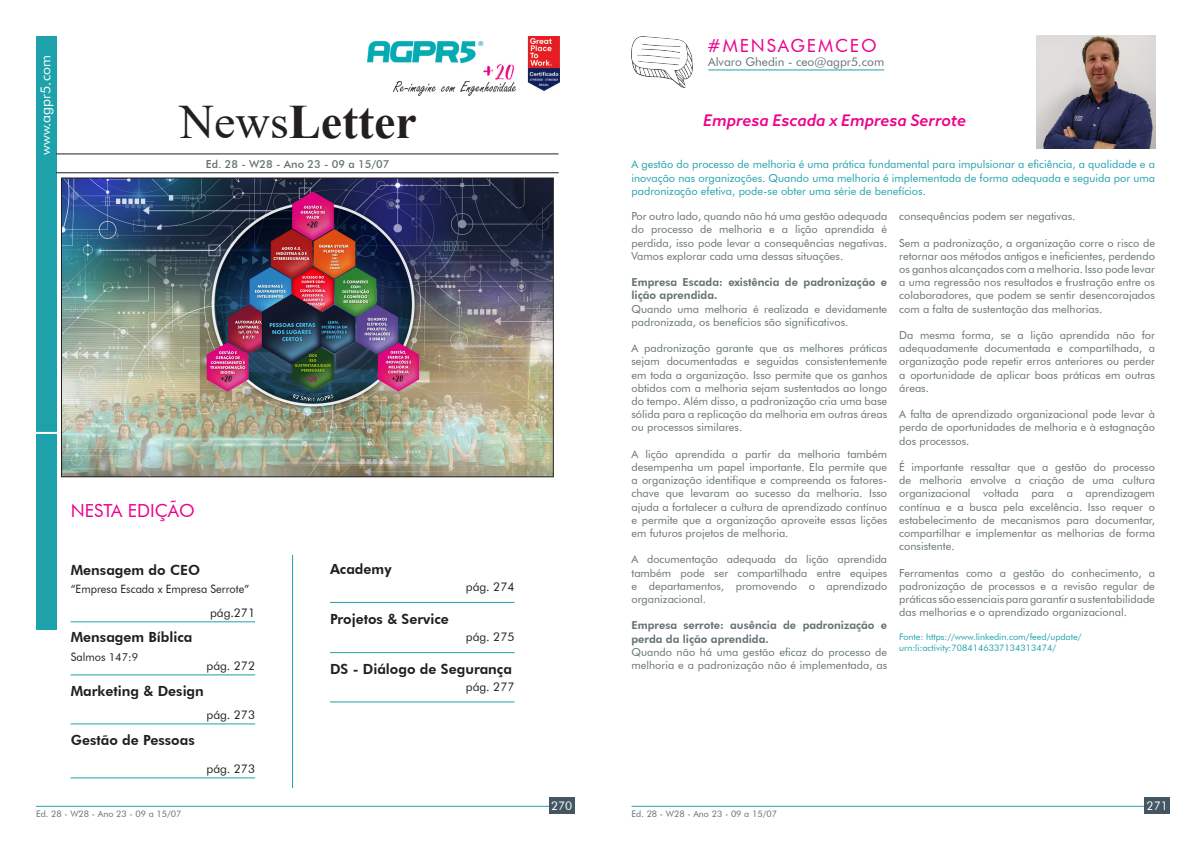
<style>
.page{position:relative;width:1191px;height:842px;background:#fff}
.page>*{position:absolute;margin:0;border:0;box-sizing:border-box;transform-origin:0 0}
.t1{font:700 48px "Times New Roman";color:#231f20}
.t2{font:18px "Futura BT";letter-spacing:.1em;color:#ed028c}
.t3{font:18px "Futura BT";color:#ed028c}
.t4{font:italic 500 16px "Azo Sans";color:#ed028c}
.t5{font:800 14px "Futura BT";color:#231f20}
.t6{font:14px "Futura BT";color:#fff}
.t7{font:12px "Futura BT";color:#231f20}
.t8{font:12px "Futura BT";color:#657173}
.t9{font:12px "Futura BT";color:#fff}
.t10{font:11.6px "Futura BT";color:#231f20;scale:.95 1}
.t11{font:11px/13.2px "Futura BT";color:#657173;text-align:justify}
.t12{font:11px/13.2px "Futura BT";color:#1ea2aa;text-align:justify}
.t13{font:800 11px/13.2px "Futura BT";color:#657173}
.t14{font:500 11px "Futura BT";color:#657173}
.t15{font:9px/10.8px "Futura BT";color:#1ea2aa}
.t16{font:9px "Futura BT";color:#657173}
.s1{font-weight:400}
.s2{font-size:11px}
</style>
<div class="page">
<hr style="left:36px;top:806px;width:523px;height:1px;background:#1ea2aa">
<hr style="left:631px;top:806px;width:524px;height:1px;background:#1ea2aa">
<div style="left:549px;top:798px;width:25px;height:16px;background:#445662"></div>
<div style="left:1144px;top:798px;width:26px;height:16px;background:#445662"></div>
<div style="left:36px;top:36px;width:20px;height:594px;background:#1da2ab"></div>
<img style="left:368px;top:36px;width:191px;height:59px">
<hr style="left:71px;top:621px;width:184px;height:1px;background:#1ea2aa">
<hr style="left:71px;top:674px;width:184px;height:1px;background:#1ea2aa">
<hr style="left:71px;top:723px;width:184px;height:1px;background:#1ea2aa">
<hr style="left:71px;top:777px;width:184px;height:1px;background:#1ea2aa">
<hr style="left:330px;top:602px;width:184px;height:1px;background:#1ea2aa">
<hr style="left:330px;top:701px;width:184px;height:1px;background:#1ea2aa">
<hr style="left:56px;top:153px;width:502px;height:1px;background:#231f20">
<hr style="left:56px;top:172px;width:503px;height:1px;background:#231f20">
<hr style="left:292px;top:555px;width:1px;height:233px;background:#1ea2aa">
<hr style="left:33px;top:432px;width:38px;height:2px;background:#fff">
<img style="left:63px;top:179px;width:489px;height:296px">
<div style="left:61px;top:177px;width:493px;height:300px;border:1px solid #231f20"></div>
<img style="left:201px;top:190px;width:220px;height:220px">
<hr style="left:330px;top:652px;width:184px;height:1px;background:#1ea2aa">
<img style="left:1036px;top:35px;width:119px;height:114px">
<hr style="left:708px;top:69px;width:176px;height:1px;background:#1ea2aa">
<img style="left:631px;top:37px;width:61px;height:51px">
<p class="t6" style="left:37px;top:155px;width:101px;rotate:-90deg">www.agpr5.com</p>
<p class="t1" style="left:179px;top:87px;width:239px"><span class="s1">News</span>Letter</p>
<p class="t14" style="left:206px;top:158px;width:185px">Ed. 28 - W28 - Ano 23 - 09 a 15/07</p>
<p class="t3" style="left:71px;top:500px;width:126px">NESTA EDIÇÃO</p>
<p class="t5" style="left:71px;top:562px;width:131px">Mensagem do CEO</p>
<p class="t10" style="left:71px;top:582px;width:189px">“Empresa Escada x Empresa Serrote”</p>
<p class="t5" style="left:71px;top:628px;width:123px">Mensagem Bíblica</p>
<p class="t10" style="left:71px;top:650px;width:72px">Salmos <span class="s2">147:9</span></p>
<p class="t7" style="left:210px;top:605px;width:47px">pág.271</p>
<p class="t7" style="left:206px;top:658px;width:50px">pág. 272</p>
<p class="t5" style="left:71px;top:682px;width:135px">Marketing &amp; Design</p>
<p class="t5" style="left:71px;top:731px;width:125px">Gestão de Pessoas</p>
<p class="t7" style="left:206px;top:707px;width:50px">pág. 273</p>
<p class="t7" style="left:206px;top:761px;width:50px">pág. 273</p>
<p class="t5" style="left:330px;top:561px;width:63px">Academy</p>
<p class="t5" style="left:330px;top:611px;width:120px">Projetos &amp; Service</p>
<p class="t7" style="left:466px;top:580px;width:50px">pág. 274</p>
<p class="t7" style="left:466px;top:630px;width:50px">pág. 275</p>
<p class="t5" style="left:330px;top:660px;width:183px">DS - Diálogo de Segurança</p>
<p class="t7" style="left:466px;top:680px;width:50px">pág. 277</p>
<p class="t2" style="left:707px;top:34px;width:171px">#MENSAGEMCEO</p>
<p class="t8" style="left:708px;top:54px;width:177px">Alvaro Ghedin - ceo@agpr5.com</p>
<p class="t4" style="left:703px;top:110px;width:264px">Empresa Escada x Empresa Serrote</p>
<p class="t12" style="left:631px;top:158px;width:525px">A gestão do processo de melhoria é uma prática fundamental para impulsionar a eficiência, a qualidade e a inovação nas organizações. Quando uma melhoria é implementada de forma adequada e seguida por uma padronização efetiva, pode-se obter uma série de benefícios.</p>
<p class="t11" style="left:631px;top:210px;width:257px">Por outro lado, quando não há uma gestão adequada do processo de melhoria e a lição aprendida é perdida, isso pode levar a consequências negativas.<br>Vamos explorar cada uma dessas situações.</p>
<p class="t13" style="left:631px;top:276px;width:257px">Empresa Escada: existência de padronização e lição aprendida.</p>
<p class="t11" style="left:631px;top:302px;width:257px">Quando uma melhoria é realizada e devidamente padronizada, os benefícios são significativos.</p>
<p class="t11" style="left:631px;top:342px;width:257px">A padronização garante que as melhores práticas sejam documentadas e seguidas consistentemente em toda a organização. Isso permite que os ganhos obtidos com a melhoria sejam sustentados ao longo do tempo. Além disso, a padronização cria uma base sólida para a replicação da melhoria em outras áreas ou processos similares.</p>
<p class="t11" style="left:631px;top:447px;width:257px">A lição aprendida a partir da melhoria também desempenha um papel importante. Ela permite que a organização identifique e compreenda os fatores&shy;chave que levaram ao sucesso da melhoria. Isso ajuda a fortalecer a cultura de aprendizado contínuo e permite que a organização aproveite essas lições em futuros projetos de melhoria.</p>
<p class="t11" style="left:631px;top:553px;width:257px">A documentação adequada da lição aprendida também pode ser compartilhada entre equipes e departamentos, promovendo o aprendizado organizacional.</p>
<p class="t13" style="left:631px;top:619px;width:257px">Empresa serrote: ausência de padronização e perda da lição aprendida.</p>
<p class="t11" style="left:631px;top:645px;width:257px">Quando não há uma gestão eficaz do processo de melhoria e a padronização não é implementada, as</p>
<p class="t11" style="left:899px;top:210px;width:178px">consequências podem ser negativas.</p>
<p class="t11" style="left:899px;top:236px;width:257px">Sem a padronização, a organização corre o risco de retornar aos métodos antigos e ineficientes, perdendo os ganhos alcançados com a melhoria. Isso pode levar a uma regressão nos resultados e frustração entre os colaboradores, que podem se sentir desencorajados com a falta de sustentação das melhorias.</p>
<p class="t11" style="left:899px;top:328px;width:257px">Da mesma forma, se a lição aprendida não for adequadamente documentada e compartilhada, a organização pode repetir erros anteriores ou perder a oportunidade de aplicar boas práticas em outras áreas.</p>
<p class="t11" style="left:899px;top:408px;width:257px">A falta de aprendizado organizacional pode levar à perda de oportunidades de melhoria e à estagnação dos processos.</p>
<p class="t11" style="left:899px;top:460px;width:257px">É importante ressaltar que a gestão do processo de melhoria envolve a criação de uma cultura organizacional voltada para a aprendizagem contínua e a busca pela excelência. Isso requer o estabelecimento de mecanismos para documentar, compartilhar e implementar as melhorias de forma consistente.</p>
<p class="t11" style="left:899px;top:566px;width:257px">Ferramentas como a gestão do conhecimento, a padronização de processos e a revisão regular de práticas são essenciais para garantir a sustentabilidade das melhorias e o aprendizado organizacional.</p>
<p class="t15" style="left:899px;top:632px;width:184px">Fonte: https://www.linkedin.com/feed/update/ urn:li:activity:7084146337134313474/</p>
<p class="t9" style="left:551px;top:798px;width:23px">270</p>
<p class="t9" style="left:1146px;top:798px;width:23px">271</p>
<p class="t16" style="left:36px;top:808px;width:147px">Ed. 28 - W28 - Ano 23 - 09 a 15/07</p>
<p class="t16" style="left:631px;top:808px;width:147px">Ed. 28 - W28 - Ano 23 - 09 a 15/07</p>
</div>
